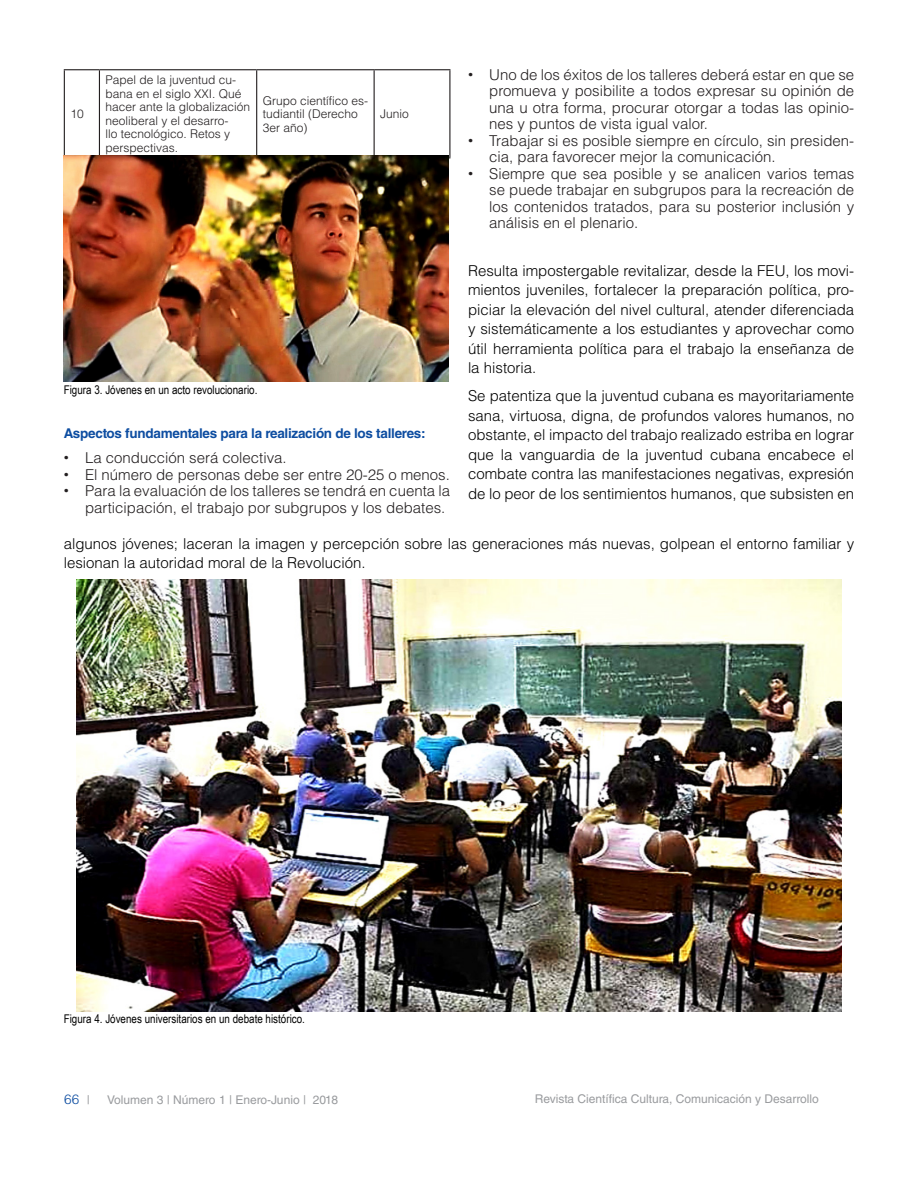
<style>
.page{position:relative;width:918px;height:1188px;background:#fff}
.page>*{position:absolute;margin:0;border:0;box-sizing:border-box;transform-origin:0 0}
.TEXTO{font:300 15px/19.5px "Helvetica LT Std";color:#000;text-align:justify}
.t1{font:300 15px/16.5px "Helvetica LT Std";color:#231f20}
.TITULOS_AZUL{font:700 13.5px "Helvetica LT Std";letter-spacing:-.02em;color:#0d4da1}
.t2{font:300 13.5px "Helvetica LT Std";color:#0d4da1}
.textos_tabla{font:300 12px/13.5px "Helvetica LT Std";color:#231f20}
.pie_de_foto{font:12px "Arial Narrow";color:#000}
.t3{font:12px "Helvetica LT Std";color:#999b9e}
.s1{font-family:"Adobe Caslon Pro";font-weight:400}
.s2{font-weight:400;font-size:12px;color:#999b9e}
</style>
<div class="page">
<hr style="left:64px;top:69px;width:35px;height:1px;background:#231f20">
<hr style="left:64px;top:70px;width:1px;height:87px;background:#231f20">
<hr style="left:99px;top:69px;width:158px;height:1px;background:#231f20">
<hr style="left:99px;top:70px;width:1px;height:87px;background:#231f20">
<hr style="left:257px;top:69px;width:117px;height:1px;background:#231f20">
<hr style="left:256px;top:70px;width:1px;height:87px;background:#231f20">
<hr style="left:374px;top:69px;width:76px;height:1px;background:#231f20">
<hr style="left:374px;top:70px;width:1px;height:87px;background:#231f20">
<hr style="left:449px;top:70px;width:1px;height:87px;background:#231f20">
<hr style="left:374px;top:157px;width:76px;height:1px;background:#231f20">
<img style="left:64px;top:155px;width:385px;height:227px">
<img style="left:77px;top:580px;width:764px;height:431px">
<p class="t1" style="left:489px;top:66px;width:366px;text-align:justify;text-indent:-21px"><span class="s1">•</span> Uno de los éxitos de los talleres deberá estar en que se promueva y posibilite a todos expresar su opinión de una u otra forma, procurar otorgar a todas las opinio&shy;nes y puntos de vista igual valor.</p>
<p class="t1" style="left:489px;top:132px;width:366px;text-indent:-21px"><span class="s1">•</span> Trabajar si es posible siempre en círculo, sin presiden&shy;cia, para favorecer mejor la comunicación.</p>
<p class="t1" style="left:489px;top:165px;width:366px;text-align:justify;text-indent:-21px"><span class="s1">•</span> Siempre que sea posible y se analicen varios temas se puede trabajar en subgrupos para la recreación de los contenidos tratados, para su posterior inclusión y análisis en el plenario.</p>
<p class="TEXTO" style="left:468px;top:261px;width:388px">Resulta impostergable revitalizar, desde la FEU, los movi&shy;mientos juveniles, fortalecer la preparación política, pro&shy;piciar la elevación del nivel cultural, atender diferenciada y sistemáticamente a los estudiantes y aprovechar como útil herramienta política para el trabajo la enseñanza de la historia.</p>
<p class="TEXTO" style="left:468px;top:386px;width:388px">Se patentiza que la juventud cubana es mayoritariamente sana, virtuosa, digna, de profundos valores humanos, no obstante, el impacto del trabajo realizado estriba en lograr que la vanguardia de la juventud cubana encabece el combate contra las manifestaciones negativas, expresión de lo peor de los sentimientos humanos, que subsisten en</p>
<p class="TEXTO" style="left:64px;top:533px;width:792px">algunos jóvenes; laceran la imagen y percepción sobre las generaciones más nuevas, golpean el entorno familiar y lesionan la autoridad moral de la Revolución.</p>
<p class="textos_tabla" style="left:105px;top:73px;width:146px">Papel de la juventud cu&shy;bana en el siglo XXI. Qué hacer ante la globalización neoliberal y el desarro-<br>llo tecnológico. Retos y perspectivas.</p>
<p class="textos_tabla" style="left:263px;top:93px;width:107px">Grupo científico es&shy;tudiantil (Derecho<br>3er año)</p>
<p class="textos_tabla" style="left:380px;top:107px;width:30px">Junio</p>
<p class="textos_tabla" style="left:70px;top:107px;width:15px">10</p>
<p class="pie_de_foto" style="left:64px;top:381px;width:195px">Figura 3. Jóvenes en un acto revolucionario.</p>
<p class="TITULOS_AZUL" style="left:64px;top:425px;width:363px">Aspectos fundamentales para la realización de los talleres:</p>
<p class="t1" style="left:64px;top:450px;width:225px"><span class="s1">•</span> La conducción será colectiva.</p>
<p class="t1" style="left:64px;top:466px;width:388px"><span class="s1">•</span> El número de personas debe ser entre 20-25 o menos.</p>
<p class="t1" style="left:85px;top:483px;width:367px;text-indent:-21px"><span class="s1">•</span> Para la evaluación de los talleres se tendrá en cuenta la participación, el trabajo por subgrupos y los debates.</p>
<p class="pie_de_foto" style="left:64px;top:1010px;width:243px">Figura 4. Jóvenes universitarios en un debate histórico.</p>
<p class="t2" style="left:64px;top:1091px;width:27px">66 <span class="s2">|</span></p>
<p class="t3" style="left:107px;top:1093px;width:233px">Volumen 3 | Número 1 | Enero-Junio | 2018</p>
<p class="t3" style="left:535px;top:1092px;width:285px">Revista Científica Cultura, Comunicación y Desarrollo</p>
</div>
